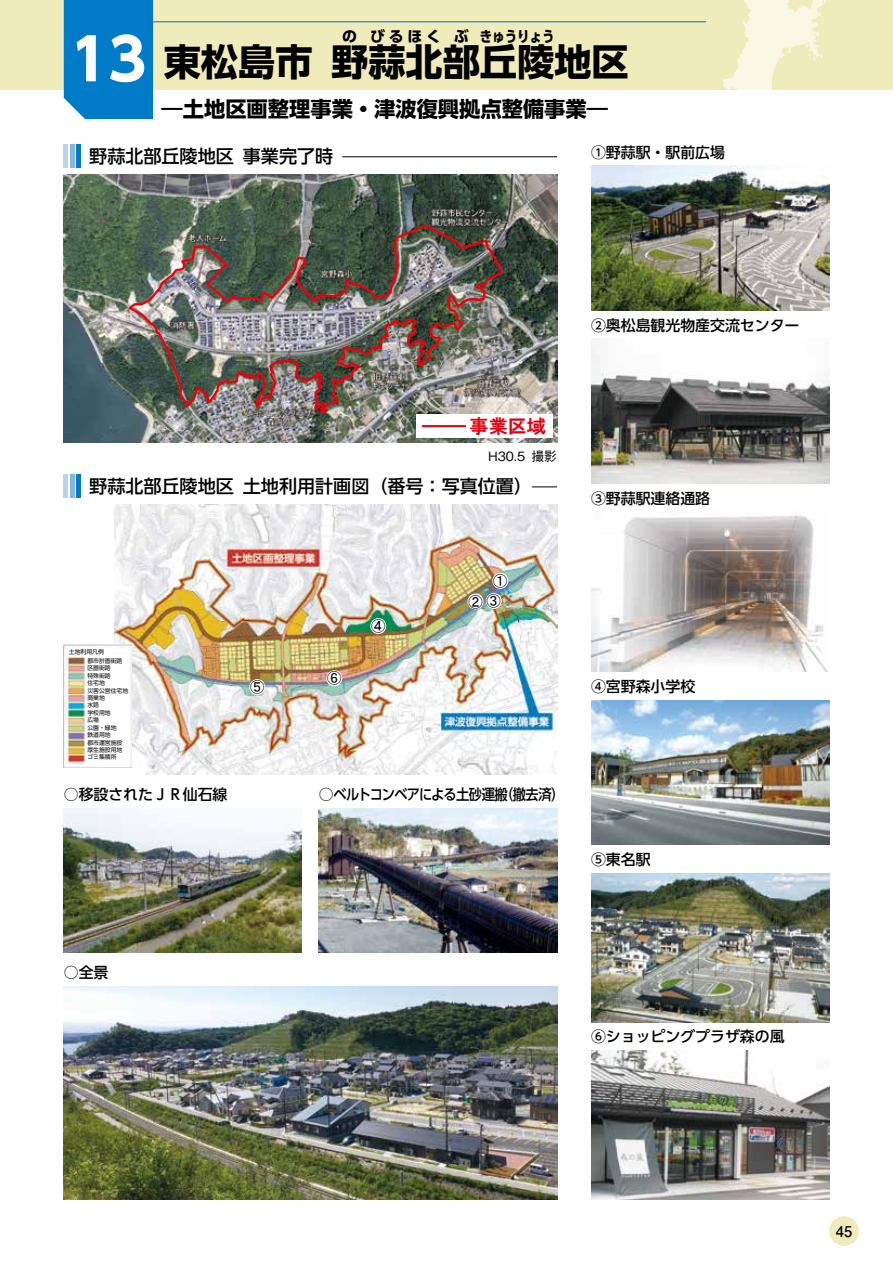
<style>
.page{position:relative;width:893px;height:1263px;background:#fff}
.page>*{position:absolute;margin:0;border:0;box-sizing:border-box;transform-origin:0 0}
.t1{font:700 57.45px "UD Shin Go Pr 6 N";color:#fff}
.t2{font:700 37.2px "UD Shin Go Pr 6 N";color:#000}
.t3{font:700 21.3px "UD Shin Go Pr 6 N";color:#000}
.t4{font:19.2px "HGS Gothic E";color:#e60012}
.t5{font:500 18px "UD Shin Go Pr 6 N";color:#000}
.t6{font:500 14.85px "UD Shin Go Pr 6 N";color:#000}
.t7{font:500 14.85px "UD Shin Go Pr 6 N";letter-spacing:-.055em;color:#000}
.t8{font:700 14.85px "UD Shin Go Pr 6 N";color:#000}
.t9{font:700 14.85px "UD Shin Go Pr 6 N";color:#000;scale:.83 1}
.t10{font:700 14.85px "Futo Go B101 Pr 6 N";color:#000}
.t11{font:14.25px/20.4px "MS P Gothic";color:#000}
.t12{font:500 12.75px "Gothic BBB Pr 6 N";color:#000}
.t13{font:5.85px/7.4px "UD Shin Go Pr 6 N";color:#000}
</style>
<div class="page">
<div style="left:0;top:0;width:893px;height:89px;background:#f0ebba"></div>
<svg style="left:723px;top:0;width:106px;height:89px"></svg>
<div style="left:829px;top:1216px;width:30px;height:30px;background:#f0ebba;border-radius:50%"></div>
<div style="left:64px;top:0;width:89px;height:119px;background:#007bc7"></div>
<hr style="left:153px;top:21px;width:553px;height:1px;background:#007bc7">
<img style="left:591px;top:166px;width:238px;height:144px">
<img style="left:591px;top:515px;width:237px;height:157px">
<img style="left:591px;top:345px;width:238px;height:138px">
<img style="left:591px;top:700px;width:238px;height:145px">
<hr style="left:342px;top:156px;width:215px;height:1px;background:#000">
<hr style="left:64px;top:145px;width:4px;height:23px;background:#bbd4ee">
<hr style="left:70px;top:145px;width:4px;height:23px;background:#85b6e2">
<hr style="left:77px;top:145px;width:4px;height:23px;background:#007bc7">
<img style="left:64px;top:174px;width:493px;height:269px">
<div style="left:416px;top:414px;width:136px;height:24px;background:#fff"></div>
<hr style="left:423px;top:425px;width:42px;height:2px;background:#e60012">
<img style="left:126px;top:223px;width:377px;height:192px">
<svg style="left:532px;top:487px;width:25px;height:1px"></svg>
<hr style="left:64px;top:475px;width:4px;height:23px;background:#bbd4ee">
<hr style="left:70px;top:475px;width:4px;height:23px;background:#85b6e2">
<hr style="left:77px;top:475px;width:4px;height:23px;background:#007bc7">
<img style="left:115px;top:504px;width:442px;height:270px">
<img style="left:64px;top:644px;width:68px;height:123px">
<div style="left:68px;top:647px;width:42px;height:9px;background:#fff"></div>
<div style="left:86px;top:655px;width:43px;height:109px;background:#fff"></div>
<svg style="left:248px;top:678px;width:19px;height:18px"></svg>
<svg style="left:369px;top:616px;width:19px;height:19px"></svg>
<img style="left:466px;top:572px;width:44px;height:39px">
<svg style="left:325px;top:669px;width:19px;height:19px"></svg>
<img style="left:64px;top:986px;width:493px;height:213px">
<img style="left:591px;top:1050px;width:238px;height:149px">
<img style="left:591px;top:873px;width:238px;height:149px">
<img style="left:64px;top:808px;width:238px;height:145px">
<img style="left:319px;top:808px;width:238px;height:145px">
<p class="t1" style="left:71px;top:13px;width:77px">13</p>
<p class="t8" style="left:342px;top:24px;width:16px">の</p>
<p class="t8" style="left:370px;top:24px;width:72px">びるほく</p>
<p class="t8" style="left:454px;top:24px;width:16px">ぶ</p>
<p class="t9" style="left:480px;top:24px;width:91px">きゅうりょう</p>
<p class="t2" style="left:164px;top:32px;width:467px">東松島市 野蒜北部丘陵地区</p>
<p class="t3" style="left:162px;top:91px;width:448px">―土地区画整理事業・津波復興拠点整備事業―</p>
<p class="t6" style="left:591px;top:140px;width:135px">①野蒜駅・駅前広場</p>
<p class="t5" style="left:89px;top:142px;width:245px">野蒜北部丘陵地区 事業完了時</p>
<p class="t4" style="left:470px;top:416px;width:78px">事業区域</p>
<p class="t12" style="left:488px;top:445px;width:70px">H30.5 撮影</p>
<p class="t5" style="left:89px;top:472px;width:444px">野蒜北部丘陵地区 土地利用計画図（番号：写真位置）</p>
<p class="t13" style="left:69px;top:648px;width:37px">土地利用凡例</p>
<p class="t13" style="left:87px;top:664px;width:42px">区画街路<br>特殊街路<br>住宅地<br>災害公営住宅地商業地<br>水路<br>学校用地<br>広場<br>公園・緑地<br>鉄道用地</p>
<p class="t13" style="left:87px;top:746px;width:37px">厚生施設用地ゴミ集積所</p>
<p class="t13" style="left:87px;top:657px;width:37px">都市計画街路</p>
<p class="t13" style="left:87px;top:738px;width:37px">都市運営施設</p>
<p class="t11" style="left:250px;top:677px;width:16px">⑤</p>
<p class="t11" style="left:327px;top:668px;width:16px">⑥</p>
<p class="t11" style="left:371px;top:616px;width:16px">④</p>
<p class="t11" style="left:468px;top:570px;width:41px;text-indent:25px">①<br>② ③</p>
<p class="t6" style="left:64px;top:782px;width:165px">○移設されたＪＲ仙石線</p>
<p class="t7" style="left:319px;top:782px;width:247px">○ベルトコンベアによる土砂運搬（撤去済）</p>
<p class="t6" style="left:591px;top:313px;width:210px">②奥松島観光物産交流センター</p>
<p class="t6" style="left:591px;top:486px;width:121px">③野蒜駅連絡通路</p>
<p class="t6" style="left:591px;top:674px;width:106px">④宮野森小学校</p>
<p class="t6" style="left:591px;top:847px;width:61px">⑤東名駅</p>
<p class="t6" style="left:64px;top:961px;width:46px">○全景</p>
<p class="t6" style="left:591px;top:1024px;width:195px">⑥ショッピングプラザ森の風</p>
<p class="t10" style="left:836px;top:1219px;width:18px">45</p>
</div>
